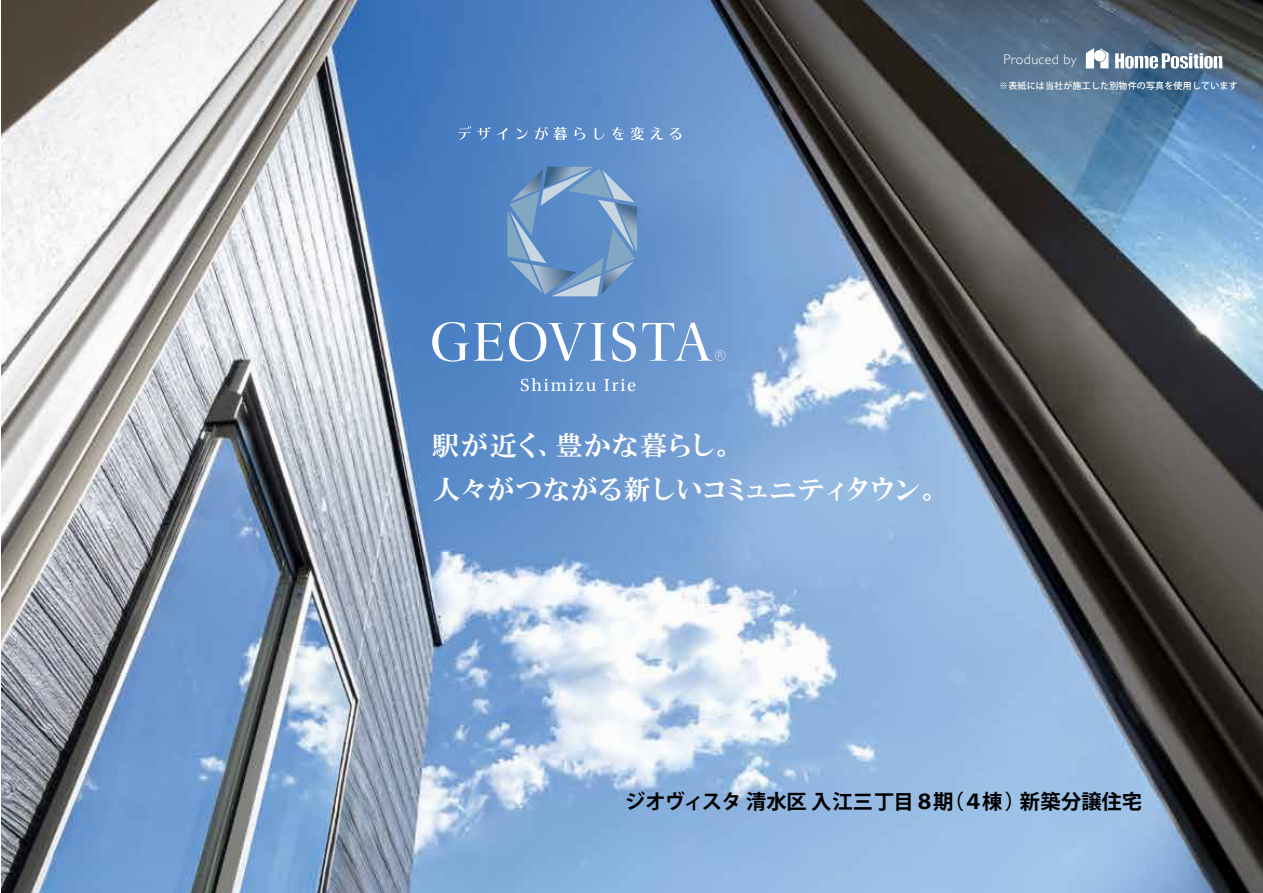
<style>
.page{position:relative;width:1263px;height:893px;background:#fff}
.page>*{position:absolute;margin:0;border:0;box-sizing:border-box;transform-origin:0 0}
.t1{font:27px/43.7px "HGP Mincho E";letter-spacing:.09em;color:#fff}
.t2{font:700 20.25px "Koz Go Pro";color:#000}
.t3{font:18.45px "Utopia Std";letter-spacing:.1em;color:#fff}
.t4{font:300 13.95px "Gill Sans";letter-spacing:.025em;color:#fff}
.t5{font:500 9px "Koz Go Pr 6 N";letter-spacing:.02em;color:#fff}
</style>
<div class="page">
<img style="left:2px;top:0;width:1261px;height:893px">
<svg style="left:1115px;top:53px;width:107px;height:16px"></svg>
<svg style="left:1086px;top:48px;width:22px;height:20px"></svg>
<svg style="left:432px;top:322px;width:71px;height:40px"></svg>
<svg style="left:509px;top:322px;width:96px;height:39px"></svg>
<svg style="left:612px;top:322px;width:24px;height:40px"></svg>
<svg style="left:642px;top:323px;width:83px;height:38px;background:#88abd8"></svg>
<svg style="left:507px;top:167px;width:130px;height:129px;background:#7099c6"></svg>
<svg style="left:458px;top:126px;width:13px;height:14px"></svg>
<svg style="left:477px;top:127px;width:13px;height:13px"></svg>
<svg style="left:497px;top:128px;width:11px;height:12px"></svg>
<svg style="left:517px;top:128px;width:11px;height:11px"></svg>
<svg style="left:535px;top:127px;width:32px;height:13px"></svg>
<svg style="left:574px;top:127px;width:11px;height:13px"></svg>
<svg style="left:595px;top:128px;width:9px;height:12px"></svg>
<svg style="left:612px;top:127px;width:12px;height:13px"></svg>
<svg style="left:631px;top:127px;width:13px;height:13px"></svg>
<svg style="left:651px;top:127px;width:12px;height:13px"></svg>
<svg style="left:670px;top:128px;width:11px;height:12px"></svg>
<p class="t4" style="left:1003px;top:51px;width:75px">Produced by</p>
<p class="t5" style="left:999px;top:81px;width:240px">※表紙には当社が施工した別物件の写真を使用しています</p>
<p class="t3" style="left:520px;top:375px;width:118px">Shimizu Irie</p>
<p class="t1" style="left:432px;top:423px;width:509px">駅が近く、豊かな暮らし。<br>人々がつながる新しいコミュニティタウン。</p>
<p class="t2" style="left:625px;top:788px;width:518px">ジオヴィスタ 清水区入江三丁目８期（４棟）新築分譲住宅</p>
</div>
